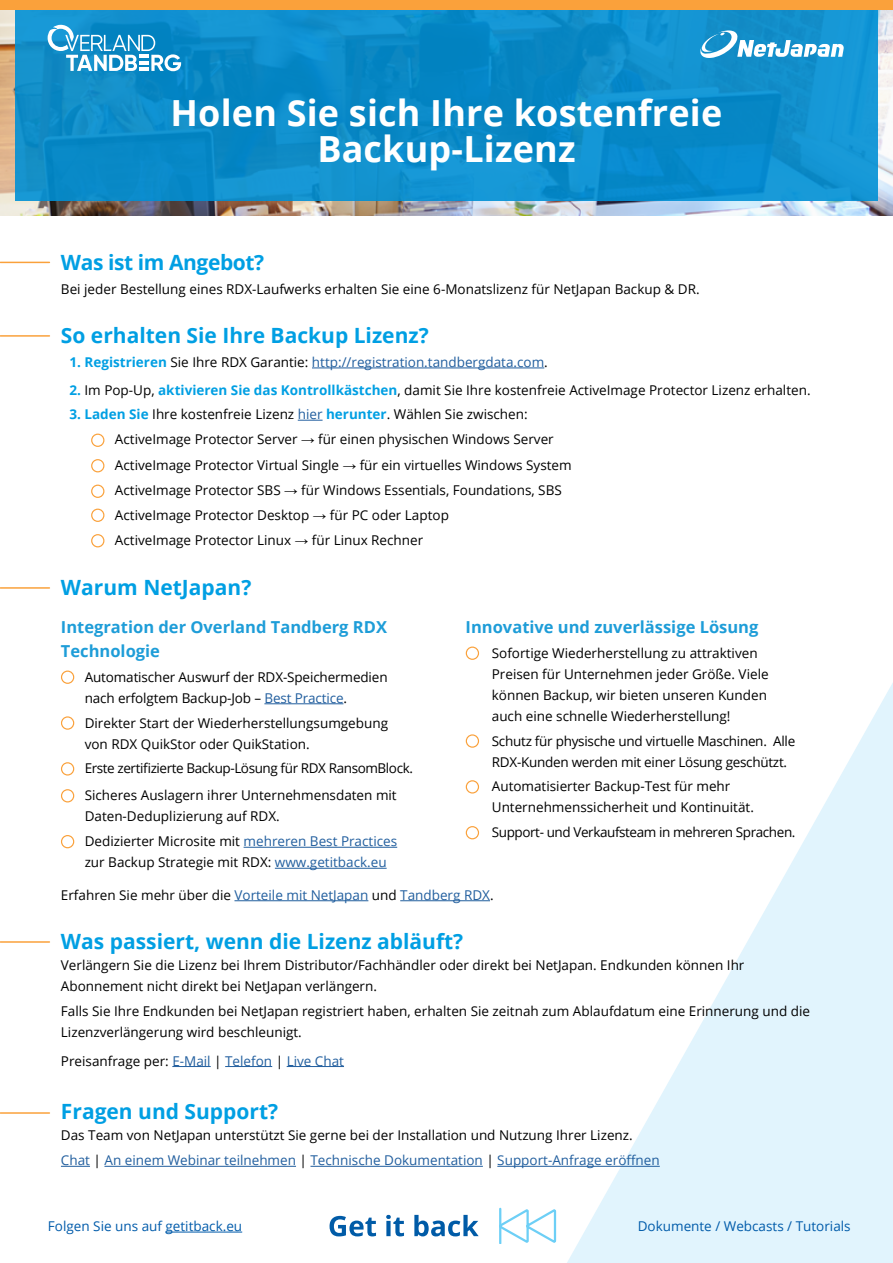
<style>
.page{position:relative;width:893px;height:1263px;background:#fff}
.page>*{position:absolute;margin:0;border:0;box-sizing:border-box;transform-origin:0 0}
.t1{font:700 36px/36px "Open Sans";letter-spacing:.005em;color:#fff;text-align:center}
.t2{font:700 21px "Open Sans";color:#009fe3}
.t3{font:700 21px "Open Sans";letter-spacing:-.02em;color:#009fe3}
.t4{font:700 16.5px/24px "Open Sans";color:#1e9dd8}
.t5{font:13.5px/21px "Open Sans";color:#000}
.t6{font:13.5px "Open Sans";color:#215e9e}
.t7{font:13.5px/27px "Open Sans";letter-spacing:-.03em;color:#000}
.t8{font:13.5px/21px "Open Sans";letter-spacing:-.02em;color:#000}
.t9{font:13.5px "Open Sans";color:#005baa}
.s1{font-weight:700;color:#009fe3}
.s2{color:#000}
.s3{color:#215e9e}
.s4{font-family:"Arial";font-weight:700}
</style>
<div class="page">
<svg style="left:567px;top:683px;width:326px;height:580px;fill:#e6f5fd"></svg>
<img style="left:0;top:9px;width:893px;height:206px">
<hr style="left:312px;top:368px;width:232px;height:1px;background:#215e9e">
<svg style="left:298px;top:420px;width:25px;height:1px"></svg>
<hr style="left:234px;top:900px;width:134px;height:1px;background:#215e9e">
<hr style="left:400px;top:900px;width:90px;height:1px;background:#215e9e">
<hr style="left:172px;top:1066px;width:39px;height:1px;background:#215e9e">
<hr style="left:225px;top:1066px;width:47px;height:1px;background:#215e9e">
<hr style="left:287px;top:1066px;width:57px;height:1px;background:#215e9e">
<svg style="left:61px;top:1166px;width:29px;height:1px"></svg>
<hr style="left:104px;top:1166px;width:192px;height:1px;background:#215e9e">
<hr style="left:310px;top:1166px;width:173px;height:1px;background:#215e9e">
<hr style="left:497px;top:1166px;width:163px;height:1px;background:#215e9e">
<div style="left:61px;top:670px;width:13px;height:14px;border:1px solid #faa13b;border-radius:50%"></div>
<hr style="left:264px;top:703px;width:79px;height:1px;background:#215e9e">
<div style="left:61px;top:716px;width:13px;height:14px;border:1px solid #faa13b;border-radius:50%"></div>
<div style="left:61px;top:762px;width:13px;height:13px;border:1px solid #faa13b;border-radius:50%"></div>
<div style="left:61px;top:789px;width:13px;height:13px;border:1px solid #faa13b;border-radius:50%"></div>
<div style="left:61px;top:835px;width:13px;height:13px;border:1px solid #faa13b;border-radius:50%"></div>
<hr style="left:244px;top:847px;width:153px;height:1px;background:#215e9e">
<hr style="left:275px;top:868px;width:112px;height:1px;background:#215e9e">
<div style="left:466px;top:646px;width:13px;height:14px;border:1px solid #faa13b;border-radius:50%"></div>
<div style="left:466px;top:734px;width:13px;height:14px;border:1px solid #faa13b;border-radius:50%"></div>
<div style="left:466px;top:780px;width:13px;height:13px;border:1px solid #faa13b;border-radius:50%"></div>
<div style="left:466px;top:826px;width:13px;height:13px;border:1px solid #faa13b;border-radius:50%"></div>
<div style="left:15px;top:0;width:863px;height:201px;background:linear-gradient(to right,#0b8ac6,#0e90cf)"></div>
<div style="left:0;top:0;width:893px;height:9px;background:#faa13b"></div>
<svg style="left:48px;top:25px;width:133px;height:46px"></svg>
<svg style="left:700px;top:30px;width:144px;height:28px"></svg>
<svg style="left:330px;top:1216px;width:46px;height:20px"></svg>
<svg style="left:386px;top:1215px;width:18px;height:21px"></svg>
<svg style="left:414px;top:1215px;width:65px;height:21px"></svg>
<svg style="left:499px;top:1208px;width:58px;height:35px"></svg>
<hr style="left:499px;top:1209px;width:2px;height:34px;background:#6dcff6">
<div style="left:91px;top:434px;width:13px;height:13px;border:1px solid #faa13b;border-radius:50%"></div>
<div style="left:91px;top:459px;width:13px;height:13px;border:1px solid #faa13b;border-radius:50%"></div>
<div style="left:91px;top:485px;width:13px;height:13px;border:1px solid #faa13b;border-radius:50%"></div>
<div style="left:91px;top:509px;width:13px;height:13px;border:1px solid #faa13b;border-radius:50%"></div>
<div style="left:91px;top:534px;width:13px;height:13px;border:1px solid #faa13b;border-radius:50%"></div>
<hr style="left:166px;top:1232px;width:76px;height:1px;background:#005baa">
<hr style="left:0;top:262px;width:49px;height:1px;background:#faa13b">
<hr style="left:0;top:335px;width:49px;height:2px;background:#faa13b">
<hr style="left:0;top:587px;width:49px;height:2px;background:#faa13b">
<hr style="left:0;top:941px;width:49px;height:2px;background:#faa13b">
<hr style="left:0;top:1112px;width:49px;height:2px;background:#faa13b">
<h1 class="t1" style="left:171px;top:94px;width:553px">Holen Sie sich Ihre kostenfreie<br>Backup-Lizenz</h1>
<h2 class="t3" style="left:61px;top:247px;width:205px">Was ist im Angebot?</h2>
<p class="t5" style="left:61px;top:278px;width:640px">Bei jeder Bestellung eines RDX-Laufwerks erhalten Sie eine 6-Monatslizenz für NetJapan Backup &amp; DR.</p>
<h2 class="t2" style="left:61px;top:320px;width:369px">So erhalten Sie Ihre Backup Lizenz?</h2>
<p class="t6" style="left:69px;top:353px;width:480px"><span class="s1">1. Registrieren</span> <span class="s2">Sie Ihre RDX Garantie:</span> http://registration.tandbergdata.com<span class="s2">.</span></p>
<p class="t5" style="left:69px;top:379px;width:743px"><span class="s1">2.</span> Im Pop-Up, <span class="s1">aktivieren Sie das Kontrollkästchen</span>, damit Sie Ihre kostenfreie ActiveImage Protector Lizenz erhalten.</p>
<p class="t5" style="left:69px;top:403px;width:460px"><span class="s1">3. Laden Sie</span> Ihre kostenfreie Lizenz <span class="s3">hier</span> <span class="s1">herunter</span>. Wählen Sie zwischen:</p>
<p class="t5" style="left:95px;top:429px;width:460px">- ActiveImage Protector Server <span class="s4">→</span> für einen physischen Windows Server</p>
<p class="t5" style="left:95px;top:454px;width:478px">- ActiveImage Protector Virtual Single <span class="s4">→</span> für ein virtuelles Windows System</p>
<p class="t5" style="left:95px;top:479px;width:468px">- ActiveImage Protector SBS <span class="s4">→</span> für Windows Essentials, Foundations, SBS</p>
<p class="t5" style="left:95px;top:504px;width:355px">- ActiveImage Protector Desktop <span class="s4">→</span> für PC oder Laptop</p>
<p class="t5" style="left:95px;top:530px;width:330px">- ActiveImage Protector Linux <span class="s4">→</span> für Linux Rechner</p>
<h2 class="t2" style="left:61px;top:572px;width:192px">Warum NetJapan?</h2>
<p class="t4" style="left:61px;top:614px;width:328px">Integration der Overland Tandberg RDX<br>Technologie</p>
<p class="t5" style="left:85px;top:666px;width:304px">Automatischer Auswurf der RDX-Speichermedien nach erfolgtem Backup-Job – <span class="s3">Best Practice</span>.</p>
<p class="t5" style="left:85px;top:712px;width:305px">Direkter Start der Wiederherstellungsumgebung von RDX QuikStor oder QuikStation.</p>
<p class="t7" style="left:85px;top:755px;width:330px">Erste zertifizierte Backup-Lösung für RDX RansomBlock.<br>Sicheres Auslagern ihrer Unternehmensdaten mit</p>
<p class="t5" style="left:85px;top:804px;width:314px;line-height:24.9px">Daten-Deduplizierung auf RDX.<br>Dedizierter Microsite mit <span class="s3">mehreren Best Practices</span></p>
<p class="t5" style="left:85px;top:851px;width:303px">zur Backup Strategie mit RDX: <span class="s3">www.getitback.eu</span></p>
<p class="t4" style="left:466px;top:614px;width:294px">Innovative und zuverlässige Lösung</p>
<p class="t5" style="left:492px;top:642px;width:278px">Sofortige Wiederherstellung zu attraktiven Preisen für Unternehmen jeder Größe. Viele können Backup, wir bieten unseren Kunden auch eine schnelle Wiederherstellung!</p>
<p class="t8" style="left:492px;top:730px;width:305px">Schutz für physische und virtuelle Maschinen. Alle<br>RDX-Kunden werden mit einer Lösung geschützt.</p>
<p class="t5" style="left:492px;top:776px;width:264px">Automatisierter Backup-Test für mehr<br>Unternehmenssicherheit und Kontinuität.</p>
<p class="t7" style="left:492px;top:818px;width:305px">Support- und Verkaufsteam in mehreren Sprachen.</p>
<p class="t6" style="left:61px;top:885px;width:434px"><span class="s2">Erfahren Sie mehr über die</span> Vorteile mit NetJapan <span class="s2">und</span> Tandberg RDX<span class="s2">.</span></p>
<h2 class="t2" style="left:61px;top:926px;width:404px">Was passiert, wenn die Lizenz abläuft?</h2>
<p class="t5" style="left:61px;top:954px;width:685px">Verlängern Sie die Lizenz bei Ihrem Distributor/Fachhändler oder direkt bei NetJapan. Endkunden können Ihr<br>Abonnement nicht direkt bei NetJapan verlängern.</p>
<p class="t5" style="left:61px;top:1000px;width:751px">Falls Sie Ihre Endkunden bei NetJapan registriert haben, erhalten Sie zeitnah zum Ablaufdatum eine Erinnerung und die<br>Lizenzverlängerung wird beschleunigt.</p>
<p class="t6" style="left:61px;top:1051px;width:285px"><span class="s2">Preisanfrage per:</span> E-Mail <span class="s2">|</span> Telefon <span class="s2">|</span> Live Chat</p>
<h2 class="t2" style="left:61px;top:1096px;width:219px">Fragen und Support?</h2>
<p class="t5" style="left:61px;top:1122px;width:600px;line-height:25.2px">Das Team von NetJapan unterstützt Sie gerne bei der Installation und Nutzung Ihrer Lizenz.<br><span class="s3">Chat</span> | <span class="s3">An einem Webinar teilnehmen</span> | <span class="s3">Technische Dokumentation</span> | <span class="s3">Support-Anfrage eröffnen</span></p>
<p class="t9" style="left:48px;top:1217px;width:196px">Folgen Sie uns auf getitback.eu</p>
<p class="t9" style="left:638px;top:1217px;width:214px">Dokumente / Webcasts / Tutorials</p>
</div>
